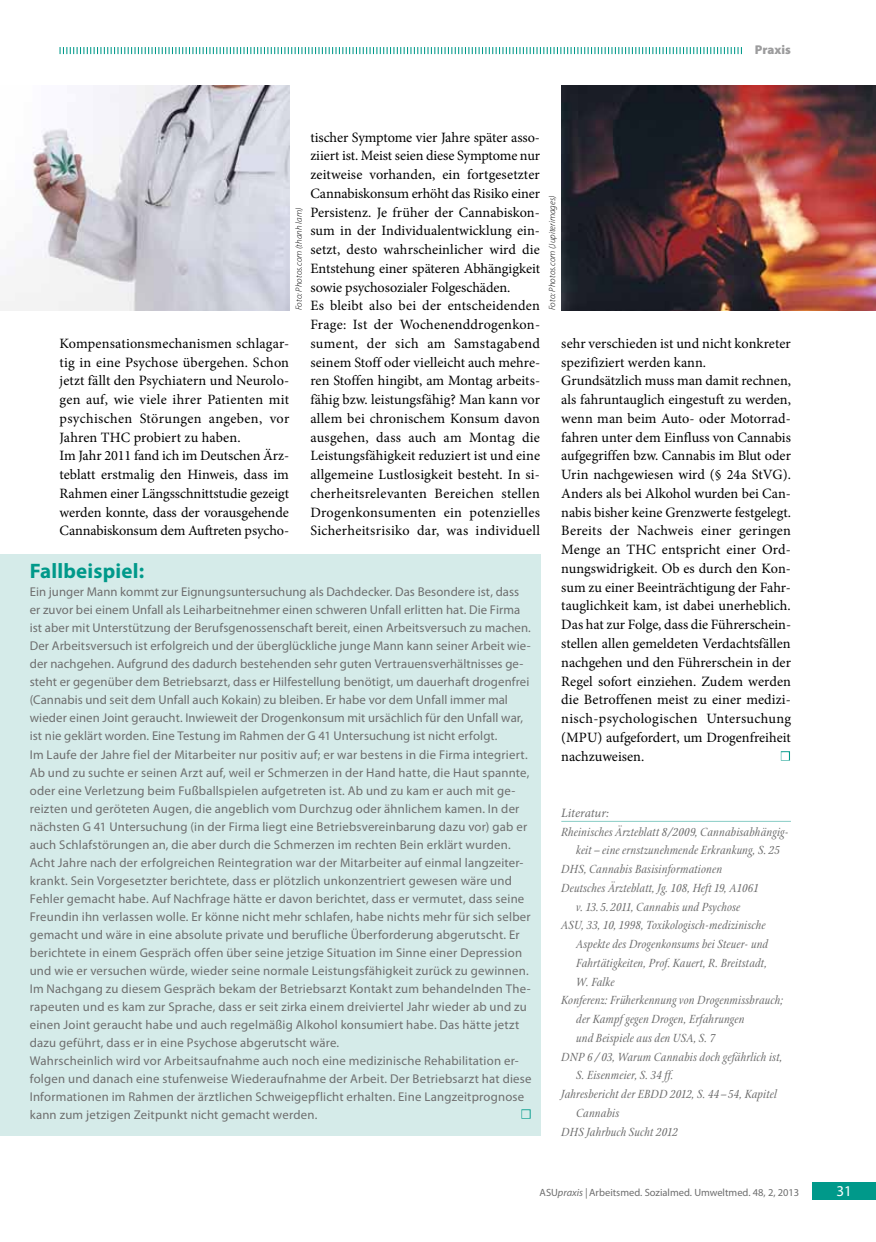
<style>
.page{position:relative;width:876px;height:1242px;background:#fff}
.page>*{position:absolute;margin:0;border:0;box-sizing:border-box;transform-origin:0 0}
.t1{font:27px "Minion Pro";color:#d5ebe9}
.t2{font:27px "Minion Pro";color:#fff}
.t3{font:700 21px "Myriad Pro";letter-spacing:.01em;color:#00998a}
.t4{font:15px "Myriad Pro";color:#fff}
.t5{font:14.25px/18.8px "Minion Pro";letter-spacing:.005em;color:#000}
.t6{font:12.75px/18px "Myriad Pro";letter-spacing:.015em;color:#6e6e6e}
.t7{font:italic 12.75px "Stone Print";letter-spacing:.005em;color:#6e6e6e}
.t8{font:italic 12.75px "Minion Pro";letter-spacing:-.01em;color:#6e6e6e}
.t9{font:900 12.75px "Myriad Pro";color:#9c9c9d}
.t10{font:10.5px "Myriad Pro";color:#6e6e6e}
.t11{font:italic 300 9px "Myriad Pro";letter-spacing:.005em;color:#000}
.s1{font-style:italic}
</style>
<div class="page">
<div style="left:812px;top:1182px;width:64px;height:17px;background:#00998a"></div>
<hr style="left:561px;top:821px;width:230px;height:1px;background:#88ccc5">
<div style="left:0;top:554px;width:540px;height:581px;background:#d5ebe9"></div>
<div style="left:521px;top:1109px;width:10px;height:9px;border:2px solid #00998a"></div>
<div style="left:781px;top:751px;width:9px;height:9px;border:2px solid #00998a"></div>
<img style="left:0;top:85px;width:289px;height:225px">
<img style="left:561px;top:85px;width:315px;height:225px">
<svg style="left:60px;top:47px;width:682px;height:7px"></svg>
<p class="t9" style="left:755px;top:43px;width:37px">Praxis</p>
<p class="t5" style="left:310px;top:128px;width:231px">tischer Symptome vier Jahre später asso&shy;ziiert ist. Meist seien diese Symptome nur zeitweise vorhanden, ein fortgesetzter Cannabiskonsum erhöht das Risiko einer Persistenz. Je früher der Cannabiskon&shy;sum in der Individualentwicklung ein&shy;setzt, desto wahrscheinlicher wird die Entstehung einer späteren Abhängigkeit sowie psychosozialer Folgeschäden.<br>Es bleibt also bei der entscheidenden Frage: Ist der Wochenenddrogenkon&shy;sument, der sich am Samstagabend seinem Stoff oder vielleicht auch mehre&shy;ren Stoffen hingibt, am Montag arbeits&shy;fähig bzw. leistungsfähig? Man kann vor allem bei chronischem Konsum davon ausgehen, dass auch am Montag die Leistungsfähigkeit reduziert ist und eine allgemeine Lustlosigkeit besteht. In si&shy;cherheitsrelevanten Bereichen stellen Drogenkonsumenten ein potenzielles Sicherheitsrisiko dar, was individuell</p>
<p class="t11" style="left:294px;top:310px;width:105px;rotate:-90deg">Foto: Photos.com (thanh lam)</p>
<p class="t11" style="left:547px;top:310px;width:117px;rotate:-90deg">Foto: Photos.com (Jupiterimages)</p>
<p class="t5" style="left:60px;top:334px;width:231px">Kompensationsmechanismen schlagar&shy;tig in eine Psychose übergehen. Schon jetzt fällt den Psychiatern und Neurolo&shy;gen auf, wie viele ihrer Patienten mit psychischen Störungen angeben, vor Jahren THC probiert zu haben.<br>Im Jahr 2011 fand ich im Deutschen Ärz&shy;teblatt erstmalig den Hinweis, dass im Rahmen einer Längsschnittstudie gezeigt werden konnte, dass der vorausgehende Cannabiskonsum dem Auftreten psycho-</p>
<p class="t5" style="left:561px;top:334px;width:231px">sehr verschieden ist und nicht konkreter spezifiziert werden kann.<br>Grundsätzlich muss man damit rechnen, als fahruntauglich eingestuft zu werden, wenn man beim Auto- oder Motorrad&shy;fahren unter dem Einfluss von Cannabis aufgegriffen bzw. Cannabis im Blut oder Urin nachgewiesen wird (§ 24a StVG).<br>Anders als bei Alkohol wurden bei Can&shy;nabis bisher keine Grenzwerte festgelegt.<br>Bereits der Nachweis einer geringen Menge an THC entspricht einer Ord&shy;nungswidrigkeit. Ob es durch den Kon&shy;sum zu einer Beeinträchtigung der Fahr&shy;tauglichkeit kam, ist dabei unerheblich.<br>Das hat zur Folge, dass die Führerschein&shy;stellen allen gemeldeten Verdachtsfällen nachgehen und den Führerschein in der Regel sofort einziehen. Zudem werden die Betroffenen meist zu einer medizi&shy;nisch-psychologischen Untersuchung (MPU) aufgefordert, um Drogenfreiheit nachzuweisen.</p>
<h2 class="t3" style="left:30px;top:559px;width:116px">Fallbeispiel:</h2>
<p class="t6" style="left:30px;top:583px;width:503px">Ein junger Mann kommt zur Eignungsuntersuchung als Dachdecker. Das Besondere ist, dass er zuvor bei einem Unfall als Leiharbeitnehmer einen schweren Unfall erlitten hat. Die Firma ist aber mit Unterstützung der Berufsgenossenschaft bereit, einen Arbeitsversuch zu machen.<br>Der Arbeitsversuch ist erfolgreich und der überglückliche junge Mann kann seiner Arbeit wie&shy;der nachgehen. Aufgrund des dadurch bestehenden sehr guten Vertrauensverhältnisses ge&shy;steht er gegenüber dem Betriebsarzt, dass er Hilfestellung benötigt, um dauerhaft drogenfrei (Cannabis und seit dem Unfall auch Kokain) zu bleiben. Er habe vor dem Unfall immer mal wieder einen Joint geraucht. Inwieweit der Drogenkonsum mit ursächlich für den Unfall war, ist nie geklärt worden. Eine Testung im Rahmen der G 41 Untersuchung ist nicht erfolgt.<br>Im Laufe der Jahre fiel der Mitarbeiter nur positiv auf; er war bestens in die Firma integriert.<br>Ab und zu suchte er seinen Arzt auf, weil er Schmerzen in der Hand hatte, die Haut spannte, oder eine Verletzung beim Fußballspielen aufgetreten ist. Ab und zu kam er auch mit ge&shy;reizten und geröteten Augen, die angeblich vom Durchzug oder ähnlichem kamen. In der nächsten G 41 Untersuchung (in der Firma liegt eine Betriebsvereinbarung dazu vor) gab er auch Schlafstörungen an, die aber durch die Schmerzen im rechten Bein erklärt wurden.<br>Acht Jahre nach der erfolgreichen Reintegration war der Mitarbeiter auf einmal langzeiter&shy;krankt. Sein Vorgesetzter berichtete, dass er plötzlich unkonzentriert gewesen wäre und Fehler gemacht habe. Auf Nachfrage hätte er davon berichtet, dass er vermutet, dass seine Freundin ihn verlassen wolle. Er könne nicht mehr schlafen, habe nichts mehr für sich selber gemacht und wäre in eine absolute private und berufliche Überforderung abgerutscht. Er berichtete in einem Gespräch offen über seine jetzige Situation im Sinne einer Depression und wie er versuchen würde, wieder seine normale Leistungsfähigkeit zurück zu gewinnen.<br>Im Nachgang zu diesem Gespräch bekam der Betriebsarzt Kontakt zum behandelnden The&shy;rapeuten und es kam zur Sprache, dass er seit zirka einem dreiviertel Jahr wieder ab und zu einen Joint geraucht habe und auch regelmäßig Alkohol konsumiert habe. Das hätte jetzt dazu geführt, dass er in eine Psychose abgerutscht wäre.<br>Wahrscheinlich wird vor Arbeitsaufnahme auch noch eine medizinische Rehabilitation er&shy;folgen und danach eine stufenweise Wiederaufnahme der Arbeit. Der Betriebsarzt hat diese Informationen im Rahmen der ärztlichen Schweigepflicht erhalten. Eine Langzeitprognose kann zum jetzigen Zeitpunkt nicht gemacht werden.</p>
<h1 class="t2" style="left:780px;top:736px;width:12px">■</h1>
<p class="t8" style="left:561px;top:804px;width:49px">Literatur:</p>
<p class="t7" style="left:561px;top:824px;width:229px">Rheinisches Ärzteblatt 8/2009, Cannabisabhängig-</p>
<p class="t7" style="left:576px;top:842px;width:205px">keit – eine ernstzunehmende Erkrankung, S. 25</p>
<p class="t7" style="left:561px;top:861px;width:162px">DHS, Cannabis Basisinformationen</p>
<p class="t7" style="left:561px;top:880px;width:199px">Deutsches Ärzteblatt, Jg. 108, Heft 19, A1061</p>
<p class="t7" style="left:576px;top:899px;width:166px">v. 13. 5. 2011, Cannabis und Psychose</p>
<p class="t7" style="left:561px;top:917px;width:206px">ASU, 33, 10, 1998, Toxikologisch-medizinische</p>
<p class="t7" style="left:576px;top:936px;width:194px">Aspekte des Drogenkonsums bei Steuer- und</p>
<p class="t7" style="left:576px;top:955px;width:192px">Fahrtätigkeiten, Prof. Kauert, R. Breitstadt,</p>
<p class="t7" style="left:576px;top:974px;width:40px">W. Falke</p>
<p class="t7" style="left:561px;top:992px;width:223px">Konferenz: Früherkennung von Drogenmissbrauch;</p>
<p class="t7" style="left:576px;top:1011px;width:170px">der Kampf gegen Drogen, Erfahrungen</p>
<p class="t7" style="left:576px;top:1030px;width:141px">und Beispiele aus den USA, S. 7</p>
<p class="t7" style="left:561px;top:1049px;width:223px">DNP 6 / 03, Warum Cannabis doch gefährlich ist,</p>
<p class="t7" style="left:576px;top:1067px;width:99px">S. Eisenmeier, S. 34 ff.</p>
<p class="t7" style="left:561px;top:1086px;width:217px">Jahresbericht der EBDD 2012, S. 44 – 54, Kapitel</p>
<p class="t7" style="left:576px;top:1105px;width:45px">Cannabis</p>
<p class="t7" style="left:561px;top:1124px;width:118px">DHS Jahrbuch Sucht 2012</p>
<h1 class="t1" style="left:521px;top:1094px;width:12px">■</h1>
<p class="t10" style="left:540px;top:1186px;width:261px">ASU<span class="s1">praxis |</span> Arbeitsmed. Sozialmed. Umweltmed. 48, 2, 2013</p>
<p class="t4" style="left:836px;top:1182px;width:17px">31</p>
</div>
